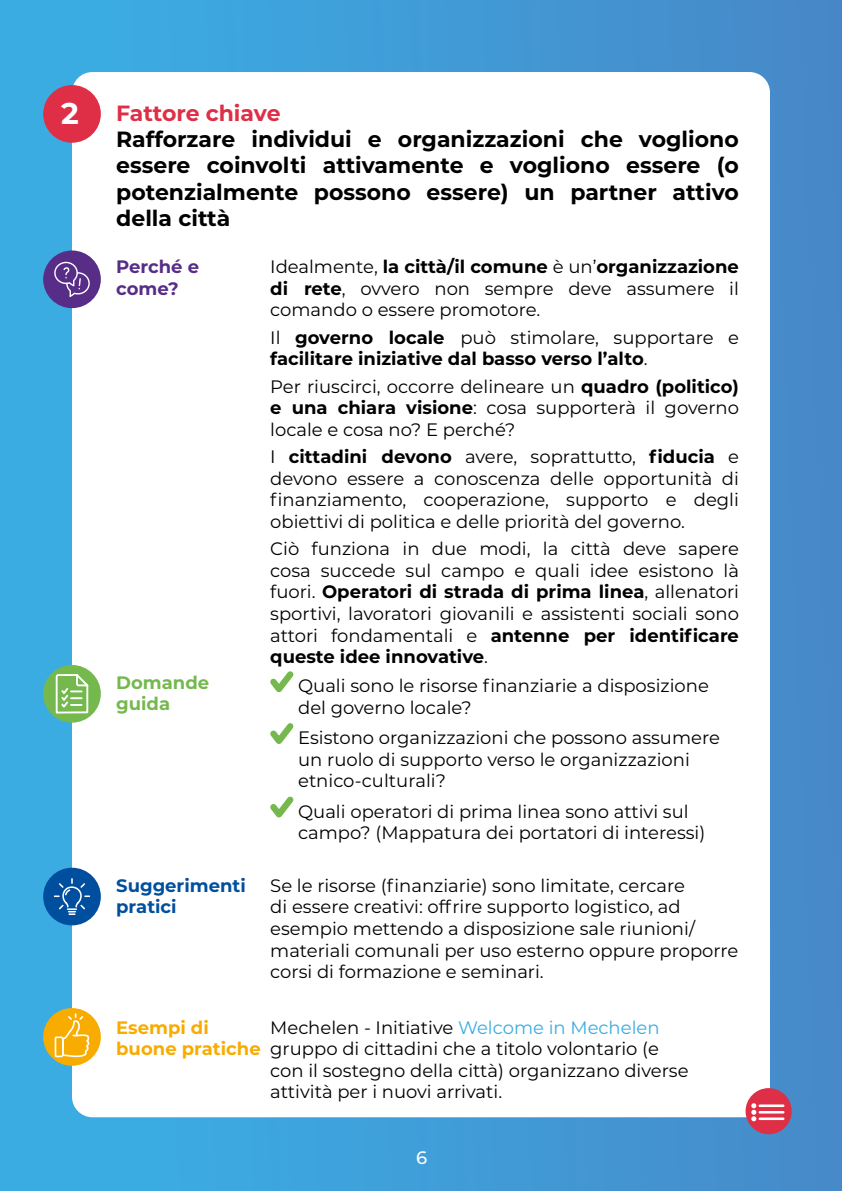
<style>
.page{position:relative;width:842px;height:1191px;background:#fff}
.page>*{position:absolute;margin:0;border:0;box-sizing:border-box;transform-origin:0 0}
.t1{font:700 30px "Montserrat";color:#fff}
.t2{font:700 22px/26.4px "Montserrat";color:#000;text-align:justify}
.t3{font:700 22px "Montserrat";letter-spacing:-.01em;color:#de2f47}
.t4{font:18px/21.6px "Montserrat";color:#000}
.t5{font:700 18px/21.6px "Montserrat";color:#000}
.t6{font:700 18px/21.6px "Montserrat";color:#f8ac00}
.t7{font:700 18px/21.6px "Montserrat";color:#004f9f}
.t8{font:700 18px/21.6px "Montserrat";color:#572d87}
.t9{font:700 18px/21.6px "Montserrat";color:#75b94e}
.t10{font:500 18px "Montserrat";color:#fff}
.s1{font-weight:700}
.s2{font-weight:400}
.s3{color:#3bace2}
</style>
<div class="page">
<div style="left:0;top:0;width:842px;height:1191px;background:linear-gradient(to right,#3ab0e6,#4789c9)"></div>
<div style="left:72px;top:72px;width:698px;height:1045px;background:#fff;border-radius:20px"></div>
<svg style="left:270px;top:671px;width:24px;height:22px"></svg>
<svg style="left:270px;top:723px;width:24px;height:21px"></svg>
<svg style="left:270px;top:796px;width:24px;height:22px"></svg>
<div style="left:43px;top:250px;width:58px;height:58px;background:#572d87;border-radius:50%"></div>
<svg style="left:54px;top:261px;width:36px;height:36px"></svg>
<div style="left:43px;top:665px;width:58px;height:57px;background:#75b94e;border-radius:50%"></div>
<svg style="left:55px;top:670px;width:35px;height:44px"></svg>
<div style="left:43px;top:867px;width:58px;height:58px;background:#004f9f;border-radius:50%"></div>
<svg style="left:54px;top:878px;width:36px;height:37px"></svg>
<div style="left:745px;top:1088px;width:47px;height:46px;background:#de2f47;border-radius:50%"></div>
<hr style="left:760px;top:1104px;width:23px;height:3px;background:#fff">
<hr style="left:760px;top:1111px;width:23px;height:2px;background:#fff">
<hr style="left:760px;top:1117px;width:23px;height:3px;background:#fff">
<svg style="left:751px;top:1103px;width:5px;height:18px"></svg>
<div style="left:43px;top:1008px;width:58px;height:57px;background:#f8ac00;border-radius:50%"></div>
<svg style="left:54px;top:1012px;width:36px;height:46px"></svg>
<div style="left:43px;top:85px;width:58px;height:58px;background:#de2f47;border-radius:50%"></div>
<h1 class="t1" style="left:61px;top:92px;width:19px">2</h1>
<p class="t3" style="left:116px;top:97px;width:166px">Fattore chiave</p>
<p class="t2" style="left:116px;top:125px;width:624px">Rafforzare individui e organizzazioni che vogliono essere coinvolti attivamente e vogliono essere (o potenzialmente possono essere) un partner attivo della città</p>
<p class="t8" style="left:116px;top:255px;width:84px">Perché e come?</p>
<p class="t4" style="left:270px;top:255px;width:470px;text-align:justify">Idealmente, <span class="s1">la città/il comune</span> è un’<span class="s1">organizzazione di rete</span>, ovvero non sempre deve assumere il comando o essere promotore.</p>
<p class="t5" style="left:270px;top:326px;width:470px"><span class="s2">Il</span> governo locale <span class="s2">può stimolare, supportare e </span>facilitare iniziative dal basso verso l’alto<span class="s2">.</span></p>
<p class="t4" style="left:270px;top:375px;width:470px;text-align:justify">Per riuscirci, occorre delineare un <span class="s1">quadro (politico) e una chiara visione</span>: cosa supporterà il governo locale e cosa no? E perché?</p>
<p class="t4" style="left:270px;top:445px;width:470px;text-align:justify">I <span class="s1">cittadini devono</span> avere, soprattutto, <span class="s1">fiducia</span> e devono essere a conoscenza delle opportunità di finanziamento, cooperazione, supporto e degli obiettivi di politica e delle priorità del governo.</p>
<p class="t4" style="left:270px;top:537px;width:470px;text-align:justify">Ciò funziona in due modi, la città deve sapere cosa succede sul campo e quali idee esistono là fuori. <span class="s1">Operatori di strada di prima linea</span>, allenatori sportivi, lavoratori giovanili e assistenti sociali sono attori fondamentali e <span class="s1">antenne per identificare queste idee innovative</span>.</p>
<p class="t9" style="left:116px;top:670px;width:95px">Domande guida</p>
<p class="t4" style="left:298px;top:674px;width:412px">Quali sono le risorse finanziarie a disposizione del governo locale?</p>
<p class="t4" style="left:298px;top:726px;width:423px">Esistono organizzazioni che possono assumere un ruolo di supporto verso le organizzazioni etnico-culturali?</p>
<p class="t4" style="left:298px;top:799px;width:409px">Quali operatori di prima linea sono attivi sul campo? (Mappatura dei portatori di interessi)</p>
<p class="t7" style="left:116px;top:873px;width:131px">Suggerimenti pratici</p>
<p class="t4" style="left:270px;top:874px;width:470px">Se le risorse (finanziarie) sono limitate, cercare<br>di essere creativi: offrire supporto logistico, ad esempio mettendo a disposizione sale riunioni/ materiali comunali per uso esterno oppure proporre corsi di formazione e seminari.</p>
<p class="t6" style="left:116px;top:1015px;width:146px">Esempi di buone pratiche</p>
<p class="t4" style="left:270px;top:1015px;width:420px">Mechelen - Initiative <span class="s3">Welcome in Mechelen </span>gruppo di cittadini che a titolo volontario (e con il sostegno della città) organizzano diverse attività per i nuovi arrivati.</p>
<p class="t10" style="left:416px;top:1144px;width:13px">6</p>
</div>
